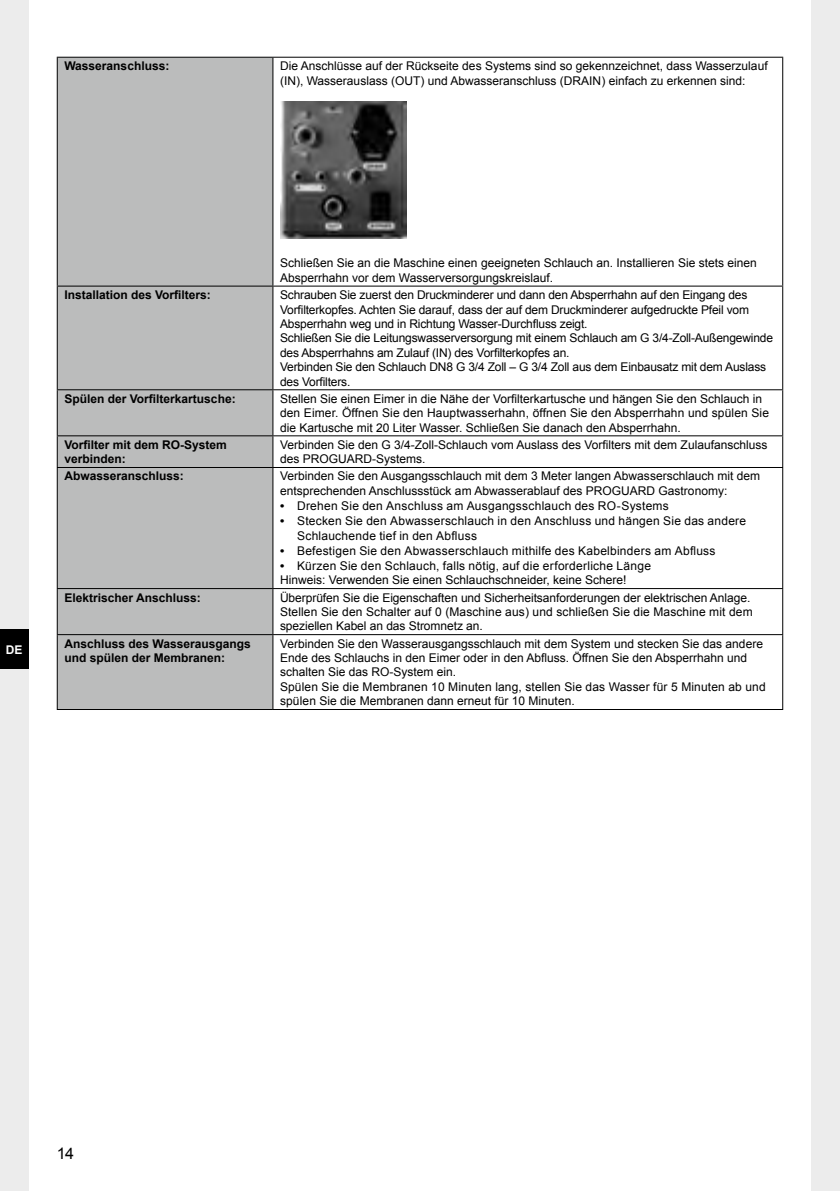
<style>
.page{position:relative;width:840px;height:1191px;background:#fff}
.page>*{position:absolute;margin:0;border:0;box-sizing:border-box;transform-origin:0 0}
.t1{font:16px "Arial";color:#000}
.t2{font:12px/14.4px "Arial";color:#000}
.t3{font:12px/15px "Arial";letter-spacing:.02em;color:#000}
.t4{font:700 12px/14.4px "Arial";color:#000}
.t5{font:700 12px "Arial";color:#fff}
.s1{font-weight:700}
</style>
<div class="page">
<div style="left:0;top:0;width:28px;height:1191px;background:#ececec"></div>
<div style="left:0;top:629px;width:28px;height:40px;background:#000"></div>
<div style="left:811px;top:0;width:28px;height:1191px;background:#ececec"></div>
<div style="left:58px;top:58px;width:214px;height:651px;background:#bbbcbc"></div>
<svg style="left:273px;top:286px;width:508px;height:423px"></svg>
<hr style="left:57px;top:57px;width:216px;height:1px;background:#000">
<hr style="left:57px;top:58px;width:1px;height:227px;background:#000">
<hr style="left:273px;top:57px;width:509px;height:1px;background:#000">
<hr style="left:272px;top:58px;width:1px;height:227px;background:#000">
<hr style="left:781px;top:58px;width:1px;height:227px;background:#000">
<hr style="left:57px;top:285px;width:216px;height:1px;background:#000">
<hr style="left:57px;top:286px;width:1px;height:103px;background:#000">
<hr style="left:273px;top:285px;width:509px;height:1px;background:#000">
<hr style="left:272px;top:286px;width:1px;height:103px;background:#000">
<hr style="left:781px;top:286px;width:1px;height:103px;background:#000">
<hr style="left:57px;top:389px;width:216px;height:1px;background:#000">
<hr style="left:57px;top:390px;width:1px;height:45px;background:#000">
<hr style="left:273px;top:389px;width:509px;height:1px;background:#000">
<hr style="left:272px;top:390px;width:1px;height:45px;background:#000">
<hr style="left:781px;top:390px;width:1px;height:45px;background:#000">
<hr style="left:57px;top:435px;width:216px;height:1px;background:#000">
<hr style="left:57px;top:436px;width:1px;height:31px;background:#000">
<hr style="left:273px;top:435px;width:509px;height:1px;background:#000">
<hr style="left:272px;top:436px;width:1px;height:31px;background:#000">
<hr style="left:781px;top:436px;width:1px;height:31px;background:#000">
<hr style="left:57px;top:467px;width:216px;height:1px;background:#000">
<hr style="left:57px;top:468px;width:1px;height:120px;background:#000">
<hr style="left:273px;top:467px;width:509px;height:1px;background:#000">
<hr style="left:272px;top:468px;width:1px;height:120px;background:#000">
<hr style="left:781px;top:468px;width:1px;height:120px;background:#000">
<hr style="left:57px;top:588px;width:216px;height:1px;background:#000">
<hr style="left:57px;top:589px;width:1px;height:45px;background:#000">
<hr style="left:273px;top:588px;width:509px;height:1px;background:#000">
<hr style="left:272px;top:589px;width:1px;height:45px;background:#000">
<hr style="left:781px;top:589px;width:1px;height:45px;background:#000">
<hr style="left:57px;top:634px;width:216px;height:1px;background:#000">
<hr style="left:57px;top:635px;width:1px;height:74px;background:#000">
<hr style="left:273px;top:634px;width:509px;height:1px;background:#000">
<hr style="left:272px;top:635px;width:1px;height:74px;background:#000">
<hr style="left:781px;top:635px;width:1px;height:74px;background:#000">
<hr style="left:57px;top:709px;width:216px;height:1px;background:#000">
<hr style="left:273px;top:709px;width:509px;height:1px;background:#000">
<img style="left:280px;top:101px;width:126px;height:138px">
<p class="t4" style="left:64px;top:59px;width:106px">Wasseranschluss:</p>
<p class="t2" style="left:280px;top:59px;width:489px">Die Anschlüsse auf der Rückseite des Systems sind so gekennzeichnet, dass Wasserzulauf (IN), Wasserauslass (OUT) und Abwasseranschluss (DRAIN) einfach zu erkennen sind:</p>
<p class="t5" style="left:6px;top:641px;width:18px">DE</p>
<p class="t2" style="left:280px;top:256px;width:478px">Schließen Sie an die Maschine einen geeigneten Schlauch an. Installieren Sie stets einen<br>Absperrhahn vor dem Wasserversorgungskreislauf.</p>
<p class="t4" style="left:64px;top:288px;width:148px">Installation des Vorfilters:</p>
<p class="t2" style="left:280px;top:288px;width:470px">Schrauben Sie zuerst den Druckminderer und dann den Absperrhahn auf den Eingang des<br>Vorfilterkopfes. Achten Sie darauf, dass der auf dem Druckminderer aufgedruckte Pfeil vom<br>Absperrhahn weg und in Richtung Wasser-Durchfluss zeigt.</p>
<p class="t2" style="left:280px;top:331px;width:494px">Schließen Sie die Leitungswasserversorgung mit einem Schlauch am G 3/4-Zoll-Außengewinde des Absperrhahns am Zulauf (IN) des Vorfilterkopfes an.</p>
<p class="t2" style="left:280px;top:360px;width:487px">Verbinden Sie den Schlauch DN8 G 3/4 Zoll – G 3/4 Zoll aus dem Einbausatz mit dem Auslass des Vorfilters.</p>
<p class="t4" style="left:64px;top:392px;width:173px">Spülen der Vorfilterkartusche:</p>
<p class="t2" style="left:280px;top:391px;width:490px">Stellen Sie einen Eimer in die Nähe der Vorfilterkartusche und hängen Sie den Schlauch in den Eimer. Öffnen Sie den Hauptwasserhahn, öffnen Sie den Absperrhahn und spülen Sie die Kartusche mit 20 Liter Wasser. Schließen Sie danach den Absperrhahn.</p>
<p class="t4" style="left:64px;top:438px;width:164px">Vorfilter mit dem RO-System verbinden:</p>
<p class="t2" style="left:280px;top:437px;width:488px">Verbinden Sie den G 3/4-Zoll-Schlauch vom Auslass des Vorfilters mit dem Zulaufanschluss des PROGUARD-Systems.</p>
<p class="t4" style="left:64px;top:469px;width:121px">Abwasseranschluss:</p>
<p class="t2" style="left:280px;top:469px;width:481px">Verbinden Sie den Ausgangsschlauch mit dem 3 Meter langen Abwasserschlauch mit dem entsprechenden Anschlussstück am Abwasserablauf des PROGUARD Gastronomy:</p>
<p class="t3" style="left:280px;top:498px;width:390px"><span class="s1">•</span> Drehen Sie den Anschluss am Ausgangsschlauch des RO-Systems</p>
<p class="t3" style="left:297px;top:513px;width:450px;text-indent:-17px"><span class="s1">•</span> Stecken Sie den Abwasserschlauch in den Anschluss und hängen Sie das andere<br>Schlauchende tief in den Abfluss</p>
<p class="t3" style="left:280px;top:543px;width:437px"><span class="s1">•</span> Befestigen Sie den Abwasserschlauch mithilfe des Kabelbinders am Abfluss</p>
<p class="t3" style="left:280px;top:558px;width:372px"><span class="s1">•</span> Kürzen Sie den Schlauch, falls nötig, auf die erforderliche Länge</p>
<p class="t2" style="left:280px;top:573px;width:348px">Hinweis: Verwenden Sie einen Schlauchschneider, keine Schere!</p>
<p class="t4" style="left:64px;top:590px;width:138px">Elektrischer Anschluss:</p>
<p class="t2" style="left:280px;top:590px;width:474px">Überprüfen Sie die Eigenschaften und Sicherheitsanforderungen der elektrischen Anlage.<br>Stellen Sie den Schalter auf 0 (Maschine aus) und schließen Sie die Maschine mit dem speziellen Kabel an das Stromnetz an.</p>
<p class="t4" style="left:64px;top:636px;width:188px">Anschluss des Wasserausgangs und spülen der Membranen:</p>
<p class="t2" style="left:280px;top:636px;width:484px">Verbinden Sie den Wasserausgangsschlauch mit dem System und stecken Sie das andere<br>Ende des Schlauchs in den Eimer oder in den Abfluss. Öffnen Sie den Absperrhahn und schalten Sie das RO-System ein.</p>
<p class="t2" style="left:280px;top:679px;width:487px">Spülen Sie die Membranen 10 Minuten lang, stellen Sie das Wasser für 5 Minuten ab und spülen Sie die Membranen dann erneut für 10 Minuten.</p>
<h1 class="t1" style="left:57px;top:1143px;width:19px">14</h1>
</div>
